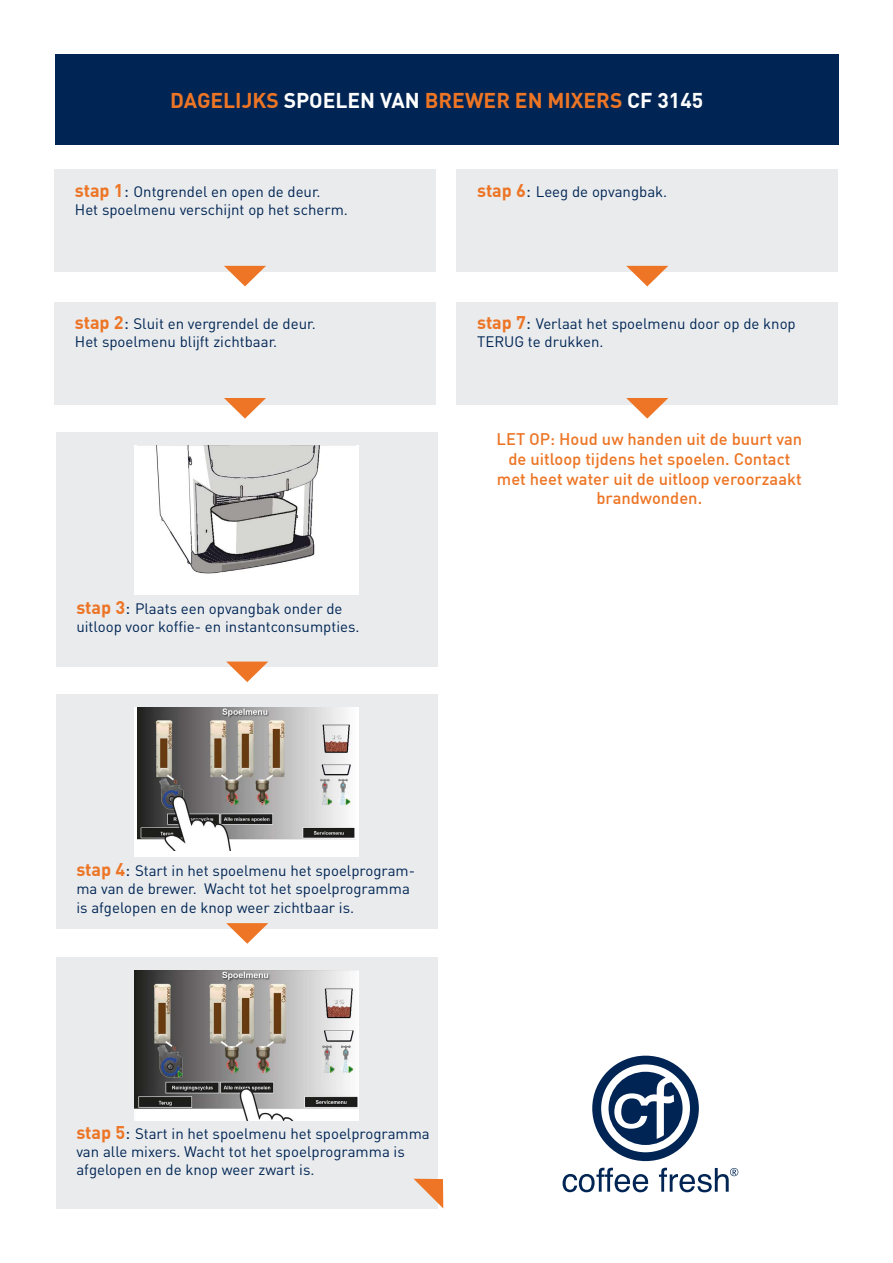
<style>
.page{position:relative;width:893px;height:1263px;background:#fff}
.page>*{position:absolute;margin:0;border:0;box-sizing:border-box;transform-origin:0 0}
.t1{font:700 21px "DIN Pro";color:#ed7525}
.t2{font:500 16.5px/19.8px "DIN Pro";color:#ed7525;text-align:center}
.t3{font:15px/18px "DIN Pro";color:#002554}
.s1{color:#fff}
.s2{font-weight:700;font-size:18px;color:#ed7525}
.s3{font-size:18px}
</style>
<div class="page">
<div style="left:55px;top:54px;width:783px;height:91px;background:#002554"></div>
<svg style="left:563px;top:1168px;width:85px;height:24px"></svg>
<svg style="left:592px;top:1056px;width:107px;height:105px"></svg>
<svg style="left:659px;top:1168px;width:79px;height:24px"></svg>
<div style="left:456px;top:169px;width:382px;height:103px;background:#e9ebed"></div>
<div style="left:54px;top:169px;width:382px;height:103px;background:#e9ebed"></div>
<div style="left:456px;top:302px;width:382px;height:102px;background:#e9ebed"></div>
<div style="left:54px;top:302px;width:382px;height:102px;background:#e9ebed"></div>
<svg style="left:626px;top:266px;width:42px;height:20px"></svg>
<svg style="left:626px;top:398px;width:42px;height:21px"></svg>
<svg style="left:224px;top:266px;width:42px;height:20px"></svg>
<svg style="left:224px;top:398px;width:42px;height:21px"></svg>
<div style="left:56px;top:432px;width:381px;height:235px;background:#e9ebed"></div>
<div style="left:56px;top:694px;width:381px;height:235px;background:#e9ebed"></div>
<div style="left:56px;top:957px;width:381px;height:252px;background:#e9ebed"></div>
<div style="left:134px;top:445px;width:225px;height:150px;background:#fff"></div>
<img style="left:138px;top:445px;width:217px;height:129px">
<div style="left:134px;top:707px;width:225px;height:150px;background:#fff"></div>
<img style="left:138px;top:707px;width:217px;height:144px">
<img style="left:134px;top:970px;width:225px;height:150px">
<svg style="left:226px;top:661px;width:42px;height:21px"></svg>
<svg style="left:226px;top:923px;width:42px;height:21px"></svg>
<svg style="left:414px;top:1179px;width:29px;height:29px"></svg>
<h1 class="t1" style="left:170px;top:86px;width:534px">DAGELIJKS <span class="s1">SPOELEN VAN</span> BREWER EN MIXERS <span class="s1">CF 3145</span></h1>
<p class="t3" style="left:75px;top:182px;width:247px"><span class="s2">stap 1</span><span class="s3">:</span> Ontgrendel en open de deur.</p>
<p class="t3" style="left:477px;top:182px;width:192px"><span class="s2">stap 6</span><span class="s3">:</span> Leeg de opvangbak.</p>
<p class="t3" style="left:75px;top:200px;width:275px">Het spoelmenu verschijnt op het scherm.</p>
<p class="t3" style="left:75px;top:314px;width:242px"><span class="s2">stap 2</span><span class="s3">:</span> Sluit en vergrendel de deur.<br>Het spoelmenu blijft zichtbaar.</p>
<p class="t3" style="left:76px;top:599px;width:285px"><span class="s2">stap 3</span><span class="s3">:</span> Plaats een opvangbak onder de uitloop voor koffie- en instantconsumpties.</p>
<p class="t3" style="left:477px;top:314px;width:320px"><span class="s2">stap 7</span><span class="s3">:</span> Verlaat het spoelmenu door op de knop<br>TERUG te drukken.</p>
<p class="t2" style="left:497px;top:429px;width:307px">LET OP: Houd uw handen uit de buurt van de uitloop tijdens het spoelen. Contact met heet water uit de uitloop veroorzaakt brandwonden.</p>
<p class="t3" style="left:76px;top:860px;width:340px"><span class="s2">stap 4</span><span class="s3">:</span> Start in het spoelmenu het spoelprogram&shy;ma van de brewer. Wacht tot het spoelprogramma</p>
<p class="t3" style="left:76px;top:898px;width:279px">is afgelopen en de knop weer zichtbaar is.</p>
<p class="t3" style="left:76px;top:1124px;width:355px"><span class="s2">stap 5</span><span class="s3">:</span> Start in het spoelmenu het spoelprogramma van alle mixers. Wacht tot het spoelprogramma is afgelopen en de knop weer zwart is.</p>
</div>
